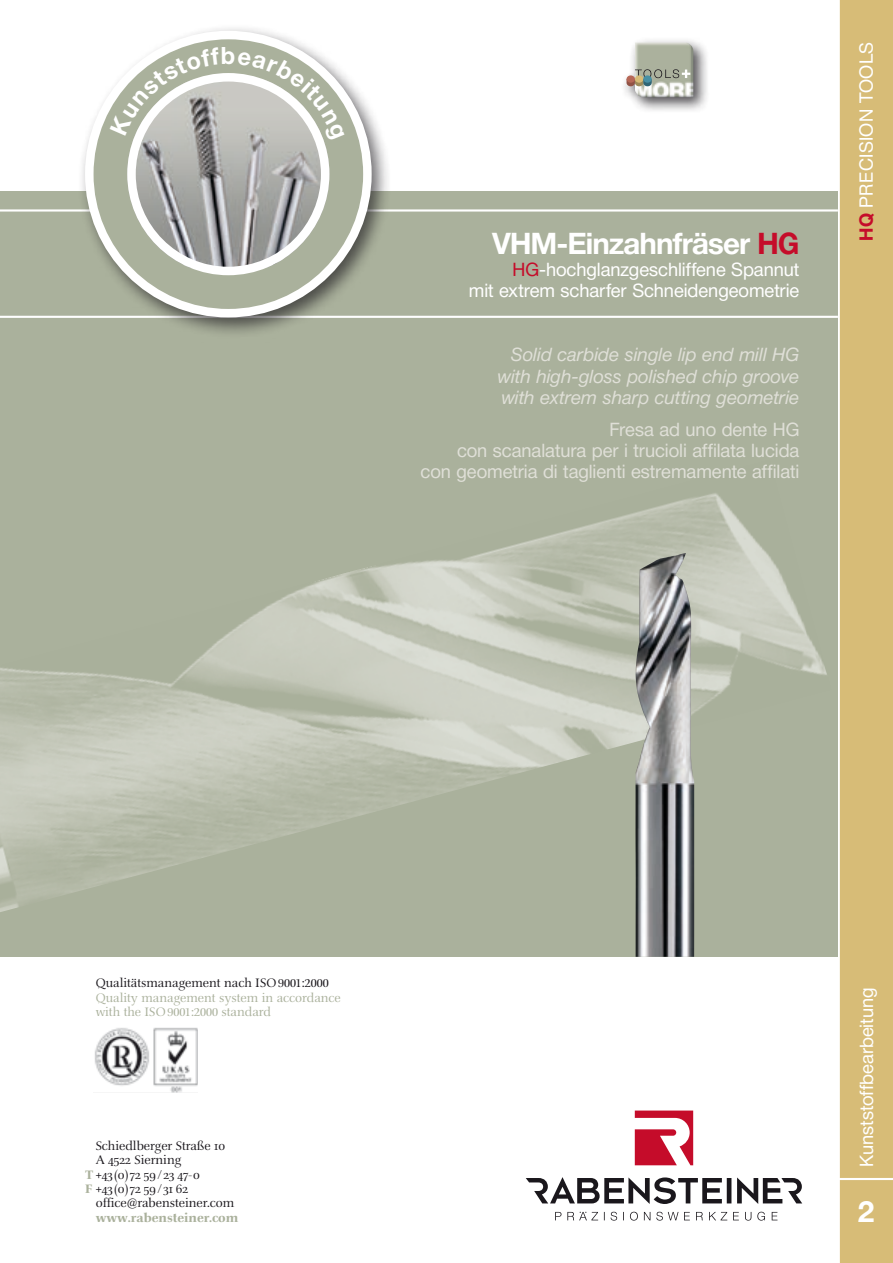
<style>
.page{position:relative;width:893px;height:1263px;background:#fff}
.page>*{position:absolute;margin:0;border:0;box-sizing:border-box;transform-origin:0 0}
.t1{font:700 30px "Neue Helvetica BQ";letter-spacing:-.025em;color:#fff}
.t2{font:18.75px/21.3px "Neue Helvetica BQ";letter-spacing:-.005em;color:#dfdfd7;text-align:right}
.t3{font:italic 18.75px/21.3px "Neue Helvetica BQ";letter-spacing:-.005em;color:#dfdfd7;text-align:justify}
.t4{font:18.75px/21.3px "Neue Helvetica BQ";color:#fff;text-align:right}
.t5{font:18.75px "Neue Helvetica BQ";letter-spacing:.02em;color:#fff}
.t6{font:300 12px/14.4px "Schneider Antiqua BQ";color:#1a171c}
.t7{font:300 12px/14.4px "Schneider Antiqua BQ";color:#aab19c}
.t8{font:300 12px/14.4px "Schneider Antiqua Exp BQ";color:#1a171c}
.t9{font:700 12px "Schneider Antiqua BQ";color:#aab19c}
.s1{color:#c50c2a}
.s2{font-weight:700;color:#c50c2a}
.s3{font-family:"Schneider Antiqua Exp BQ"}
.s4{font-family:"Schneider Antiqua BQ";font-weight:700;color:#aab19c}
</style>
<div class="page">
<div style="left:840px;top:0;width:53px;height:1263px;background:#d7bc77"></div>
<div style="left:0;top:191px;width:838px;height:766px;background:#aab19c"></div>
<img style="left:0;top:493px;width:827px;height:423px">
<hr style="left:0;top:209px;width:838px;height:3px;background:#fff">
<div style="left:620px;top:36px;width:96px;height:84px;background:#1a171c;opacity:.75"></div>
<img style="left:635px;top:43px;width:58px;height:54px">
<svg style="left:626px;top:69px;width:64px;height:17px"></svg>
<div style="left:643px;top:75px;width:9px;height:8px;background:#4890a4;border-radius:50%"></div>
<img style="left:94px;top:1027px;width:104px;height:66px">
<hr style="left:838px;top:1178px;width:55px;height:2px;background:#fff">
<hr style="left:0;top:316px;width:838px;height:2px;background:#fff">
<svg style="left:635px;top:1110px;width:58px;height:55px"></svg>
<svg style="left:526px;top:1177px;width:276px;height:43px"></svg>
<div style="left:77px;top:22px;width:468px;height:323px;background:#1a171c;opacity:.65"></div>
<div style="left:85px;top:31px;width:287px;height:286px;border:17px solid #fff;border-radius:50%"></div>
<div style="left:94px;top:39px;width:269px;height:270px;background:#aab19c;border-radius:50%"></div>
<img style="left:127px;top:141px;width:202px;height:127px">
<div style="left:127px;top:73px;width:202px;height:202px;border:9px solid #fff;border-radius:50%"></div>
<img style="left:635px;top:553px;width:59px;height:404px">
<svg style="left:110px;top:47px;width:235px;height:94px"></svg>
<h1 class="t1" style="left:492px;top:225px;width:309px">VHM-Einzahnfräser <span class="s1">HG</span></h1>
<p class="t4" style="left:469px;top:258px;width:332px"><span class="s1">HG</span>-hochglanzgeschliffene Spannut<br>mit extrem scharfer Schneidengeometrie</p>
<p class="t3" style="left:498px;top:344px;width:303px;text-indent:13px">Solid carbide single lip end mill HG with high-gloss polished chip groove with extrem sharp cutting geometrie</p>
<p class="t2" style="left:420px;top:418px;width:380px">Fresa ad uno dente HG<br>con scanalatura per i trucioli affilata lucida<br>con geometria di taglienti estremamente affilati</p>
<p class="t5" style="left:855px;top:241px;width:200px;rotate:-90deg"><span class="s2">HQ</span> PRECISION TOOLS</p>
<p class="t6" style="left:96px;top:976px;width:235px">Qualitätsmanagement nach ISO9001:2000</p>
<p class="t7" style="left:96px;top:990px;width:247px">Quality management system in accordance with the ISO9001:2000 standard</p>
<p class="t6" style="left:96px;top:1139px;width:131px">Schiedlberger Straße <span class="s3">10<br></span>A <span class="s3">4522</span> Sierning</p>
<p class="t8" style="left:85px;top:1167px;width:116px"><span class="s4">T</span> +43 (0) 72 59/ 23 47-0<br><span class="s4">F</span> +43 (0) 72 59/ 31 62</p>
<p class="t6" style="left:96px;top:1196px;width:140px">office@rabensteiner.com</p>
<p class="t9" style="left:96px;top:1210px;width:144px">www.rabensteiner.com</p>
<p class="t4" style="left:856px;top:1167px;width:181px;rotate:-90deg">Kunststoffbearbeitung</p>
<h1 class="t1" style="left:857px;top:1192px;width:19px">2</h1>
</div>
